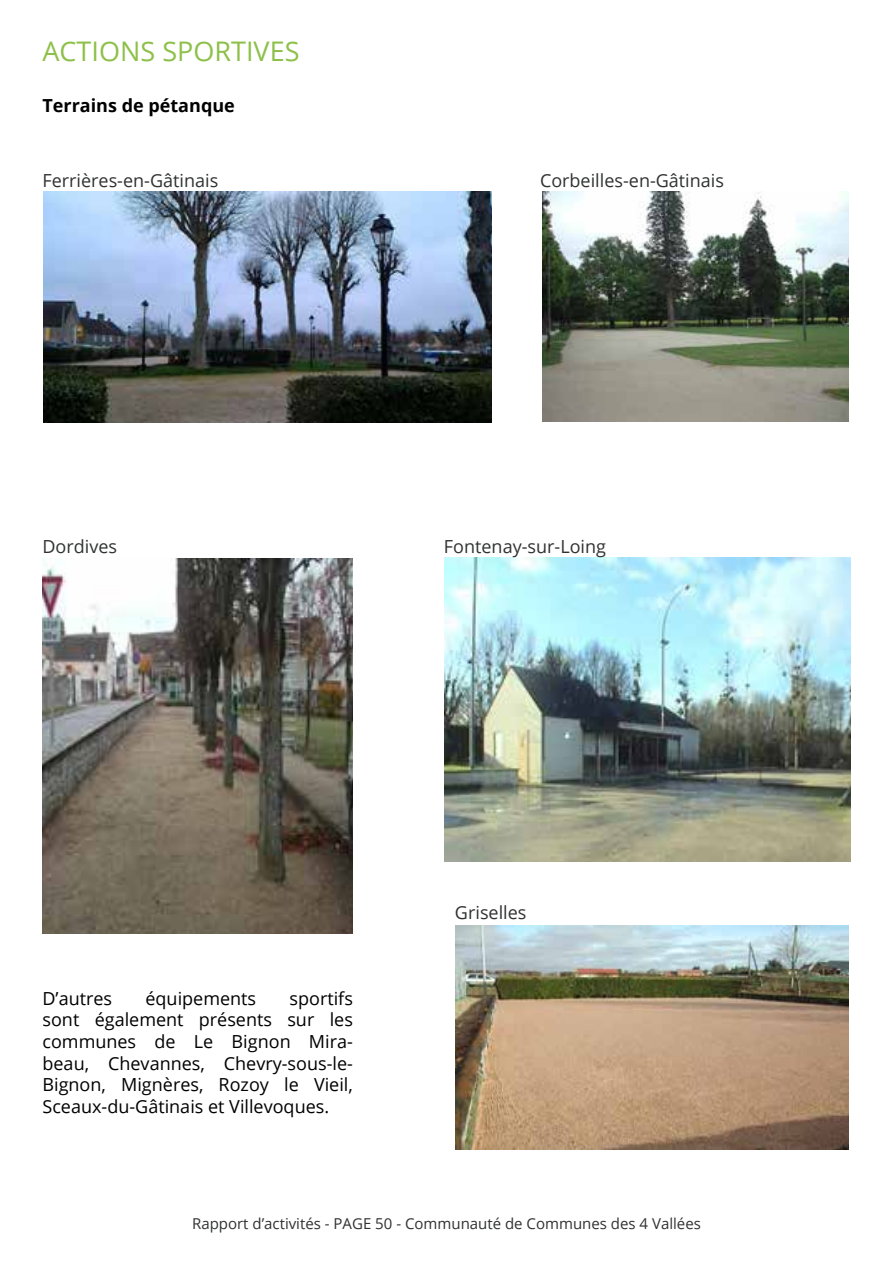
<style>
.page{position:relative;width:893px;height:1263px;background:#fff}
.page>*{position:absolute;margin:0;border:0;box-sizing:border-box;transform-origin:0 0}
.t1{font:27px "Open Sans";color:#8dc048}
.t2{font:18px/21.6px "Open Sans";color:#000;text-align:justify}
.t3{font:18px "Open Sans";color:#303131}
.t4{font:700 18px "Open Sans";color:#000}
.t5{font:15px "Open Sans";color:#303131}
</style>
<div class="page">
<img style="left:43px;top:191px;width:448px;height:232px">
<img style="left:542px;top:191px;width:307px;height:230px">
<img style="left:43px;top:558px;width:310px;height:376px">
<img style="left:445px;top:558px;width:405px;height:304px">
<img style="left:456px;top:925px;width:393px;height:224px">
<h1 class="t1" style="left:43px;top:33px;width:258px">ACTIONS SPORTIVES</h1>
<p class="t4" style="left:43px;top:92px;width:194px">Terrains de pétanque</p>
<p class="t3" style="left:43px;top:168px;width:177px">Ferrières-en-Gâtinais</p>
<p class="t3" style="left:540px;top:168px;width:186px">Corbeilles-en-Gâtinais</p>
<p class="t3" style="left:43px;top:534px;width:76px">Dordives</p>
<p class="t3" style="left:444px;top:534px;width:164px">Fontenay-sur-Loing</p>
<p class="t2" style="left:43px;top:987px;width:71px">D’autres</p>
<p class="t2" style="left:145px;top:987px;width:112px">équipements</p>
<p class="t2" style="left:43px;top:987px;width:312px;text-indent:247px">sportifs sont également présents sur les communes de Le Bignon Mira&shy;beau, Chevannes, Chevry-sous-le-Bignon, Mignères, Rozoy le Vieil, Sceaux-du-Gâtinais et Villevoques.</p>
<p class="t3" style="left:455px;top:900px;width:73px">Griselles</p>
<p class="t5" style="left:192px;top:1213px;width:510px">Rapport d’activités - PAGE 50 - Communauté de Communes des 4 Vallées</p>
</div>
